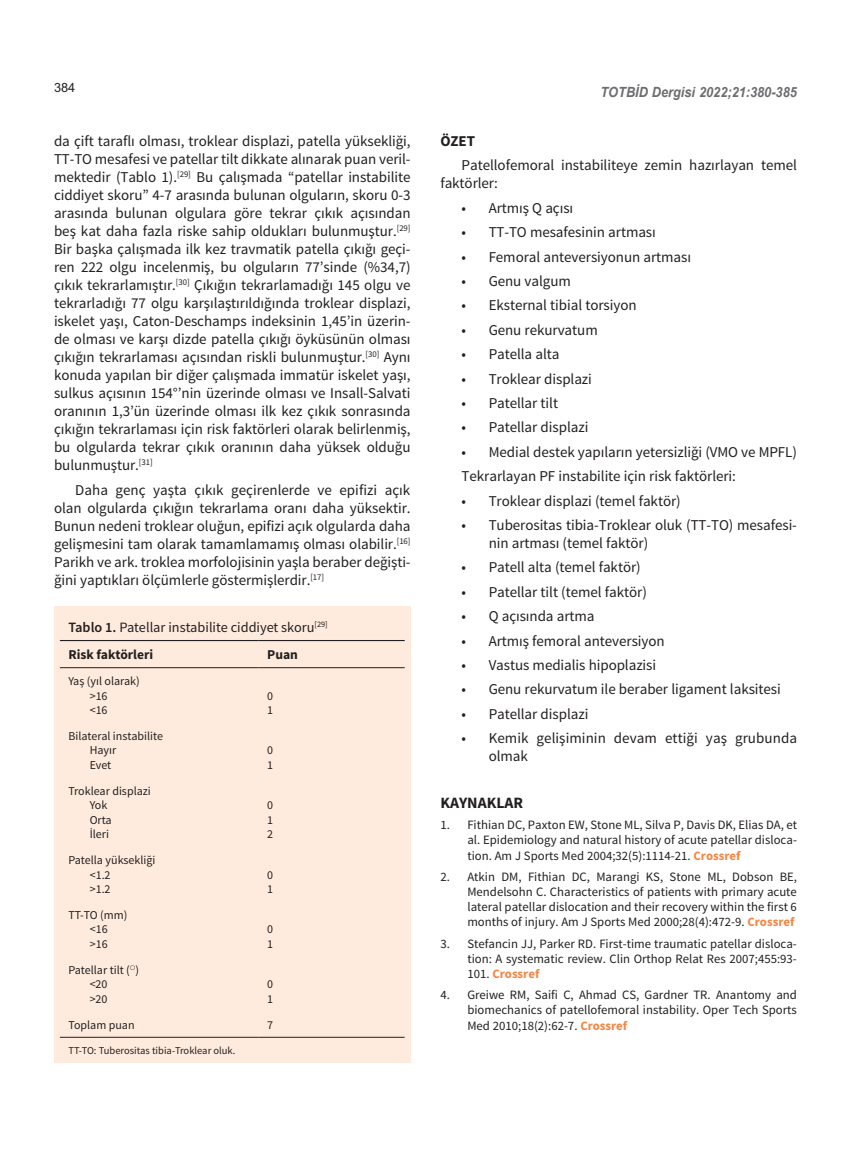
<style>
.page{position:relative;width:851px;height:1149px;background:#fff}
.page>*{position:absolute;margin:0;border:0;box-sizing:border-box;transform-origin:0 0}
.t1{font:700 15.75px "Source Sans Pro";color:#231f20}
.t2{font:15px/18px "Source Sans Pro";letter-spacing:-.005em;color:#231f20}
.t3{font:700 15px "Source Sans Pro";color:#231f20}
.t4{font:14.25px "Source Sans Pro";color:#231f20}
.t5{font:italic 700 14.1px "Arial";color:#6c6d70;scale:.91 1}
.t6{font:700 13.5px "Source Sans Pro";color:#231f20}
.t7{font:12.75px/15.1px "Source Sans Pro";color:#231f20;text-align:justify}
.t8{font:12.75px "Arial SFMT";color:#231f20}
.t9{font:12px/14.4px "Source Sans Pro";color:#231f20}
.t10{font:10.5px "Source Sans Pro";color:#231f20}
.s1{font-weight:700;color:#f58544}
.s2{font-weight:600}
</style>
<div class="page">
<div style="left:54px;top:606px;width:356px;height:456px;background:#feebdd"></div>
<svg style="left:60px;top:641px;width:344px;height:28px"></svg>
<hr style="left:60px;top:639px;width:199px;height:2px;background:#231f20">
<hr style="left:259px;top:639px;width:145px;height:2px;background:#231f20">
<hr style="left:60px;top:667px;width:199px;height:1px;background:#231f20">
<hr style="left:259px;top:667px;width:145px;height:1px;background:#231f20">
<hr style="left:60px;top:1036px;width:199px;height:1px;background:#231f20">
<hr style="left:259px;top:1036px;width:145px;height:1px;background:#231f20">
<p class="t8" style="left:54px;top:80px;width:23px">384</p>
<p class="t5" style="left:600px;top:82px;width:217px">TOTBİD Dergisi 2022;21:380-385</p>
<p class="t2" style="left:54px;top:132px;width:358px;text-align:justify">da çift taraflı olması, troklear displazi, patella yüksekliği, TT-TO mesafesi ve patellar tilt dikkate alınarak puan veril&shy;mektedir (Tablo 1).<sup>[29]</sup> Bu çalışmada “patellar instabilite ciddiyet skoru” 4-7 arasında bulunan olguların, skoru 0-3 arasında bulunan olgulara göre tekrar çıkık açısından beş kat daha fazla riske sahip oldukları bulunmuştur.<sup>[29] </sup>Bir başka çalışmada ilk kez travmatik patella çıkığı geçi&shy;ren 222 olgu incelenmiş, bu olguların 77’sinde (%34,7) çıkık tekrarlamıştır.<sup>[30]</sup> Çıkığın tekrarlamadığı 145 olgu ve tekrarladığı 77 olgu karşılaştırıldığında troklear displazi, iskelet yaşı, Caton-Deschamps indeksinin 1,45’in üzerin&shy;de olması ve karşı dizde patella çıkığı öyküsünün olması çıkığın tekrarlaması açısından riskli bulunmuştur.<sup>[30]</sup> Aynı konuda yapılan bir diğer çalışmada immatür iskelet yaşı, sulkus açısının 154°’nin üzerinde olması ve Insall-Salvati oranının 1,3’ün üzerinde olması ilk kez çıkık sonrasında çıkığın tekrarlaması için risk faktörleri olarak belirlenmiş, bu olgularda tekrar çıkık oranının daha yüksek olduğu bulunmuştur.<sup>[31]</sup></p>
<p class="t2" style="left:54px;top:481px;width:358px;text-align:justify;text-indent:21px">Daha genç yaşta çıkık geçirenlerde ve epifizi açık olan olgularda çıkığın tekrarlama oranı daha yüksektir.<br>Bunun nedeni troklear oluğun, epifizi açık olgularda daha gelişmesini tam olarak tamamlamamış olması olabilir.<sup>[16] </sup>Parikh ve ark. troklea morfolojisinin yaşla beraber değişti&shy;ğini yaptıkları ölçümlerle göstermişlerdir.<sup>[17]</sup></p>
<p class="t3" style="left:440px;top:131px;width:36px">ÖZET</p>
<p class="t2" style="left:440px;top:157px;width:358px;text-indent:21px">Patellofemoral instabiliteye zemin hazırlayan temel faktörler:</p>
<p class="t2" style="left:461px;top:199px;width:113px">• Artmış Q açısı</p>
<p class="t2" style="left:461px;top:223px;width:196px">• TT-TO mesafesinin artması</p>
<p class="t2" style="left:461px;top:248px;width:231px">• Femoral anteversiyonun artması</p>
<p class="t2" style="left:461px;top:272px;width:111px">• Genu valgum</p>
<p class="t2" style="left:461px;top:296px;width:176px">• Eksternal tibial torsiyon</p>
<p class="t2" style="left:461px;top:321px;width:138px">• Genu rekurvatum</p>
<p class="t2" style="left:461px;top:345px;width:99px">• Patella alta</p>
<p class="t2" style="left:461px;top:370px;width:132px">• Troklear displazi</p>
<p class="t2" style="left:461px;top:394px;width:98px">• Patellar tilt</p>
<p class="t2" style="left:461px;top:418px;width:128px">• Patellar displazi</p>
<p class="t2" style="left:461px;top:440px;width:337px;line-height:24.3px">• Medial destek yapıların yetersizliği (VMO ve MPFL)<br>Tekrarlayan PF instabilite için risk faktörleri:</p>
<p class="t2" style="left:461px;top:491px;width:220px">• Troklear displazi (temel faktör)</p>
<p class="t2" style="left:488px;top:516px;width:310px;text-indent:-27px">• Tuberositas tibia-Troklear oluk (TT-TO) mesafesi&shy;nin artması (temel faktör)</p>
<p class="t2" style="left:461px;top:558px;width:180px">• Patell alta (temel faktör)</p>
<p class="t2" style="left:461px;top:583px;width:187px">• Patellar tilt (temel faktör)</p>
<p class="t2" style="left:461px;top:607px;width:134px">• Q açısında artma</p>
<p class="t2" style="left:461px;top:631px;width:204px">• Artmış femoral anteversiyon</p>
<p class="t2" style="left:461px;top:656px;width:196px">• Vastus medialis hipoplazisi</p>
<p class="t2" style="left:461px;top:680px;width:320px">• Genu rekurvatum ile beraber ligament laksitesi</p>
<p class="t2" style="left:461px;top:704px;width:128px">• Patellar displazi</p>
<p class="t2" style="left:488px;top:729px;width:310px;text-indent:-27px">• Kemik gelişiminin devam ettiği yaş grubunda olmak</p>
<p class="t1" style="left:440px;top:792px;width:84px">KAYNAKLAR</p>
<p class="t7" style="left:467px;top:817px;width:331px;text-indent:-27px">1. Fithian DC, Paxton EW, Stone ML, Silva P, Davis DK, Elias DA, et al. Epidemiology and natural history of acute patellar disloca&shy;tion. Am J Sports Med 2004;32(5):1114-21. <span class="s1">Crossref</span></p>
<p class="t7" style="left:467px;top:869px;width:331px;text-indent:-27px">2. Atkin DM, Fithian DC, Marangi KS, Stone ML, Dobson BE, Mendelsohn C. Characteristics of patients with primary acute lateral patellar dislocation and their recovery within the first 6 months of injury. Am J Sports Med 2000;28(4):472-9. <span class="s1">Crossref</span></p>
<p class="t7" style="left:467px;top:935px;width:331px;text-indent:-27px">3. Stefancin JJ, Parker RD. First-time traumatic patellar disloca&shy;tion: A systematic review. Clin Orthop Relat Res 2007;455:93- 101. <span class="s1">Crossref</span></p>
<p class="t7" style="left:467px;top:987px;width:331px;text-indent:-27px">4. Greiwe RM, Saifi C, Ahmad CS, Gardner TR. Anantomy and biomechanics of patellofemoral instability. Oper Tech Sports Med 2010;18(2):62-7. <span class="s1">Crossref</span></p>
<p class="t4" style="left:68px;top:618px;width:261px"><span class="s2">Tablo 1.</span> Patellar instabilite ciddiyet skoru<sup>[29]</sup></p>
<p class="t6" style="left:68px;top:645px;width:86px">Risk faktörleri</p>
<p class="t6" style="left:267px;top:645px;width:32px">Puan</p>
<p class="t9" style="left:90px;top:674px;width:52px;text-indent:-21px">Yaş (yıl olarak) &gt;16<br>&lt;16</p>
<p class="t9" style="left:267px;top:688px;width:7px">0<br>1</p>
<p class="t9" style="left:90px;top:728px;width:75px;text-indent:-21px">Bilateral instabilite<br>Hayır<br>Evet</p>
<p class="t9" style="left:267px;top:743px;width:7px">0<br>1</p>
<p class="t9" style="left:90px;top:783px;width:63px;text-indent:-21px">Troklear displazi<br>Yok<br>Orta<br>İleri</p>
<p class="t9" style="left:267px;top:798px;width:7px;text-align:justify">0<br>1<br>2</p>
<p class="t9" style="left:90px;top:852px;width:67px;text-indent:-21px">Patella yüksekliği &lt;1.2<br>&gt;1.2</p>
<p class="t9" style="left:267px;top:867px;width:7px">0<br>1</p>
<p class="t9" style="left:68px;top:907px;width:60px;text-align:center">TT-TO (mm) &lt;16<br>&gt;16</p>
<p class="t9" style="left:267px;top:922px;width:7px">0<br>1</p>
<p class="t9" style="left:90px;top:962px;width:51px;text-indent:-21px">Patellar tilt (<sup>0</sup>) &lt;20<br>&gt;20</p>
<p class="t9" style="left:267px;top:977px;width:7px">0<br>1</p>
<p class="t9" style="left:68px;top:1017px;width:68px">Toplam puan</p>
<p class="t9" style="left:267px;top:1017px;width:7px">7</p>
<p class="t10" style="left:68px;top:1043px;width:168px">TT-TO: Tuberositas tibia-Troklear oluk.</p>
</div>
